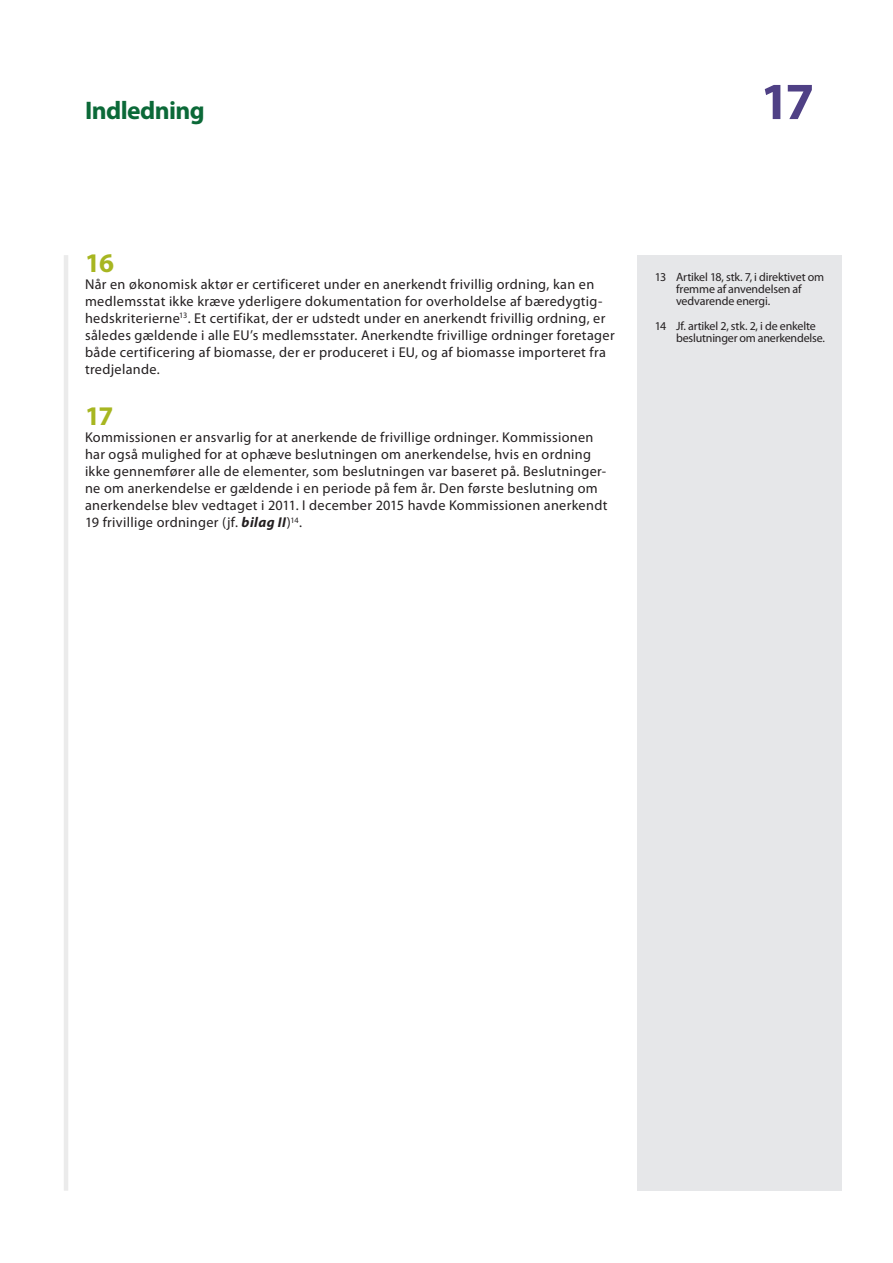
<style>
.page{position:relative;width:893px;height:1263px;background:#fff}
.page>*{position:absolute;margin:0;border:0;box-sizing:border-box;transform-origin:0 0}
.t1{font:700 52.5px "Myriad Pro";color:#4f4085}
.E_05_-_CHAP__1__TEXT{font:700 27px "Myriad Pro";color:#a7b621}
.t2{font:700 25.5px "Myriad Pro";letter-spacing:-.02em;color:#0b6938}
.E_05_-_CHAP__1__TEXT-2{font:14.25px/17px "Myriad Pro";letter-spacing:.025em;color:#231f20}
.E_08_-_CHAP__FOOTNOT{font:12px/12px "Myriad Pro";letter-spacing:-.015em;color:#231f20}
.s1{font-weight:700;font-style:italic}
</style>
<div class="page">
<hr style="left:64px;top:255px;width:4px;height:936px;background:#ebebeb">
<div style="left:638px;top:255px;width:204px;height:936px;background:#e6e7e9"></div>
<h3 class="t2" style="left:85px;top:94px;width:121px">Indledning</h3>
<h1 class="t1" style="left:760px;top:67px;width:56px">17</h1>
<p class="E_05_-_CHAP__1__TEXT" style="left:85px;top:245px;width:31px">16</p>
<p class="E_05_-_CHAP__1__TEXT-2" style="left:85px;top:276px;width:531px">Når en økonomisk aktør er certificeret under en anerkendt frivillig ordning, kan en medlemsstat ikke kræve yderligere dokumentation for overholdelse af bæredygtig&shy;hedskriterierne<sup>13</sup>. Et certifikat, der er udstedt under en anerkendt frivillig ordning, er således gældende i alle EU’s medlemsstater. Anerkendte frivillige ordninger foretager både certificering af biomasse, der er produceret i EU, og af biomasse importeret fra tredjelande.</p>
<p class="E_05_-_CHAP__1__TEXT" style="left:85px;top:398px;width:30px">17</p>
<p class="E_05_-_CHAP__1__TEXT-2" style="left:85px;top:429px;width:524px">Kommissionen er ansvarlig for at anerkende de frivillige ordninger. Kommissionen har også mulighed for at ophæve beslutningen om anerkendelse, hvis en ordning ikke gennemfører alle de elementer, som beslutningen var baseret på. Beslutninger&shy;ne om anerkendelse er gældende i en periode på fem år. Den første beslutning om anerkendelse blev vedtaget i 2011. I december 2015 havde Kommissionen anerkendt 19 frivillige ordninger (jf. <span class="s1">bilag II</span>)<sup>14</sup>.</p>
<p class="E_08_-_CHAP__FOOTNOT" style="left:676px;top:271px;width:150px;text-indent:-21px">13 Artikel 18, stk. 7, i direktivet om fremme af anvendelsen af vedvarende energi.</p>
<p class="E_08_-_CHAP__FOOTNOT" style="left:676px;top:320px;width:150px;text-indent:-21px">14 Jf. artikel 2, stk. 2, i de enkelte beslutninger om anerkendelse.</p>
</div>
